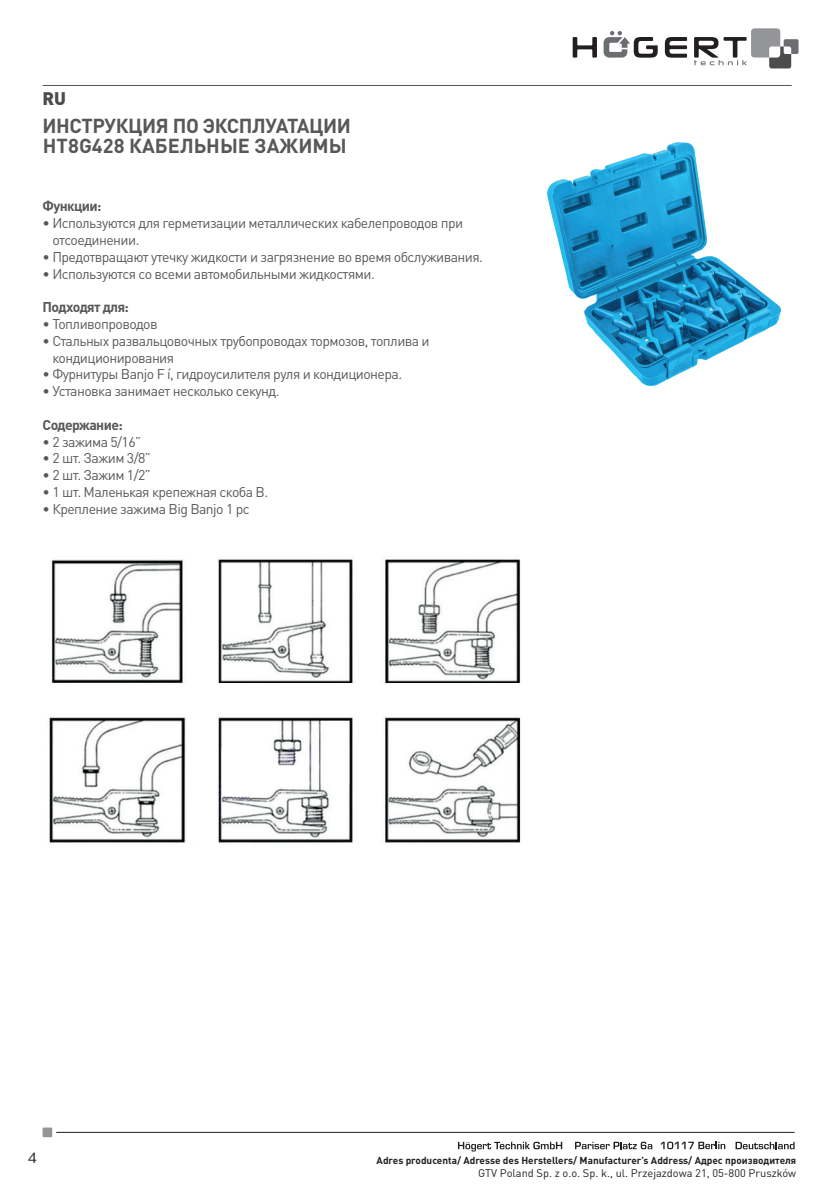
<style>
.page{position:relative;width:840px;height:1191px;background:#fff}
.page>*{position:absolute;margin:0;border:0;box-sizing:border-box;transform-origin:0 0}
.t1{font:700 20px/20px "DIN Pro";letter-spacing:-.02em;color:#57585a}
.t2{font:900 18px "DIN Pro";color:#4b4c4d}
.t3{font:16px "Merel";color:#231f20}
.t4{font:14px/16.8px "DIN Pro";letter-spacing:-.04em;color:#57585a}
.t5{font:700 14px "DIN Pro";letter-spacing:-.04em;color:#57585a}
.t6{font:11px "DIN Pro";color:#231f20}
.t7{font:700 10px "DIN Pro";color:#231f20}
</style>
<div class="page">
<svg style="left:572px;top:37px;width:24px;height:21px"></svg>
<svg style="left:664px;top:37px;width:22px;height:21px"></svg>
<svg style="left:603px;top:31px;width:54px;height:27px"></svg>
<svg style="left:694px;top:28px;width:104px;height:40px"></svg>
<svg style="left:43px;top:1127px;width:9px;height:10px"></svg>
<hr style="left:56px;top:1131px;width:738px;height:1px;background:#231f20">
<svg style="left:458px;top:1141px;width:104px;height:10px"></svg>
<svg style="left:575px;top:1141px;width:77px;height:8px"></svg>
<svg style="left:660px;top:1141px;width:65px;height:8px"></svg>
<svg style="left:735px;top:1141px;width:59px;height:8px"></svg>
<hr style="left:43px;top:85px;width:748px;height:1px;background:#57585a">
<img style="left:49px;top:559px;width:472px;height:284px">
<img style="left:547px;top:142px;width:234px;height:245px">
<div style="left:43px;top:684px;width:483px;height:24px;background:#fff"></div>
<p class="t2" style="left:43px;top:86px;width:25px">RU</p>
<h1 class="t1" style="left:43px;top:115px;width:310px">ИНСТРУКЦИЯ ПО ЭКСПЛУАТАЦИИ<br>HT8G428 КАБЕЛЬНЫЕ ЗАЖИМЫ</h1>
<p class="t5" style="left:43px;top:197px;width:61px">Функции:</p>
<p class="t4" style="left:52px;top:214px;width:412px;text-indent:-10px">• Используются для герметизации металлических кабелепроводов при отсоединении.</p>
<p class="t4" style="left:43px;top:248px;width:441px">• Предотвращают утечку жидкости и загрязнение во время обслуживания.</p>
<p class="t4" style="left:43px;top:264px;width:333px">• Используются со всеми автомобильными жидкостями.</p>
<p class="t5" style="left:43px;top:298px;width:88px">Подходят для:</p>
<p class="t4" style="left:43px;top:315px;width:117px">• Топливопроводов</p>
<p class="t4" style="left:52px;top:332px;width:378px;text-indent:-10px">• Стальных развальцовочных трубопроводах тормозов, топлива и кондиционирования</p>
<p class="t4" style="left:43px;top:365px;width:361px">• Фурнитуры Banjo F í, гидроусилителя руля и кондиционера.</p>
<p class="t4" style="left:43px;top:382px;width:238px">• Установка занимает несколько секунд.</p>
<p class="t5" style="left:43px;top:415px;width:82px">Содержание:</p>
<p class="t4" style="left:43px;top:432px;width:100px">• 2 зажима 5/16”</p>
<p class="t4" style="left:43px;top:449px;width:110px">• 2 шт. Зажим 3/8”</p>
<p class="t4" style="left:43px;top:466px;width:110px">• 2 шт. Зажим 1/2”</p>
<p class="t4" style="left:43px;top:483px;width:227px">• 1 шт. Маленькая крепежная скоба B.</p>
<p class="t4" style="left:43px;top:500px;width:208px">• Крепление зажима Big Banjo 1 pc</p>
<p class="t3" style="left:28px;top:1145px;width:11px">4</p>
<p class="t7" style="left:376px;top:1153px;width:421px">Adres producenta/ Adresse des Herstellers/ Manufacturer’s Address/ Адрес производителя</p>
<p class="t6" style="left:478px;top:1165px;width:319px">GTV Poland Sp. z o.o. Sp. k., ul. Przejazdowa 21, 05-800 Pruszków</p>
</div>
